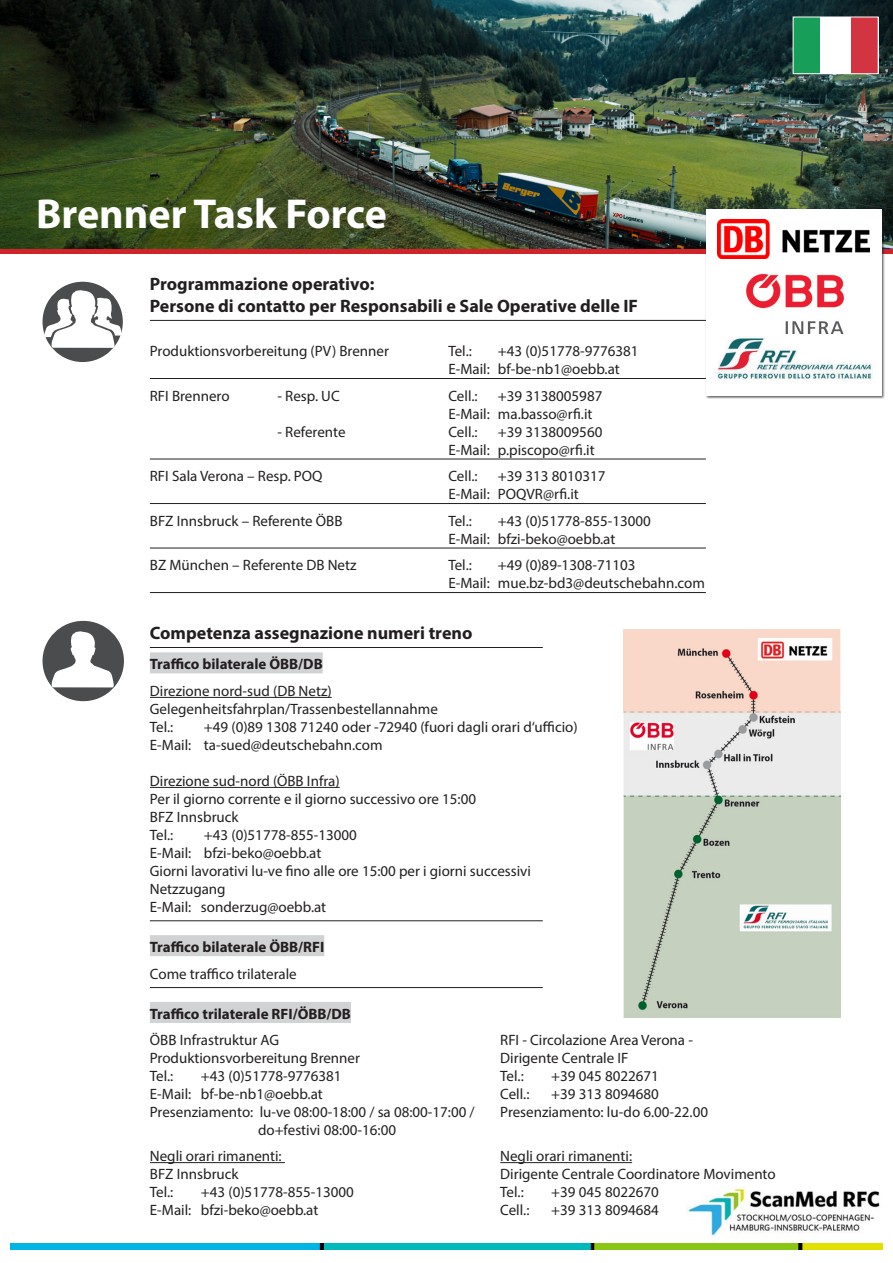
<style>
.page{position:relative;width:893px;height:1263px;background:#fff}
.page>*{position:absolute;margin:0;border:0;box-sizing:border-box;transform-origin:0 0}
.t1{font:700 42px "Myriad Pro";color:#fff}
.Ü1{font:700 18px/21.6px "Myriad Pro";color:#231f20}
.Text{font:15px/18px "Myriad Pro";color:#231f20}
.Absatzformat_1{font:700 15px "Myriad Pro";color:#231f20}
.Linie_unten{font:15px "Myriad Pro";color:#231f20}
.Linie_unten_mit_aBst{font:15px "Myriad Pro";color:#231f20}
</style>
<div class="page">
<img style="left:0;top:0;width:893px;height:250px">
<hr style="left:0;top:250px;width:893px;height:4px;background:#d1232a">
<img style="left:11px;top:1243px;width:871px;height:6px">
<img style="left:686px;top:1187px;width:194px;height:49px">
<div style="left:43px;top:282px;width:80px;height:80px;background:#4b4c4d;border-radius:50%"></div>
<svg style="left:44px;top:290px;width:78px;height:58px"></svg>
<hr style="left:150px;top:320px;width:556px;height:1px;background:#231f20">
<hr style="left:150px;top:378px;width:556px;height:1px;background:#231f20">
<hr style="left:150px;top:459px;width:556px;height:1px;background:#231f20">
<hr style="left:150px;top:503px;width:556px;height:1px;background:#231f20">
<hr style="left:150px;top:548px;width:556px;height:1px;background:#231f20">
<hr style="left:150px;top:592px;width:556px;height:1px;background:#231f20">
<hr style="left:150px;top:647px;width:393px;height:1px;background:#231f20">
<div style="left:150px;top:652px;width:173px;height:21px;background:#d1d2d4"></div>
<hr style="left:150px;top:697px;width:182px;height:1px;background:#231f20">
<hr style="left:150px;top:787px;width:190px;height:1px;background:#231f20">
<hr style="left:150px;top:920px;width:393px;height:1px;background:#231f20">
<div style="left:150px;top:935px;width:174px;height:21px;background:#d1d2d4"></div>
<hr style="left:150px;top:987px;width:393px;height:1px;background:#231f20">
<div style="left:150px;top:1002px;width:201px;height:21px;background:#d1d2d4"></div>
<div style="left:43px;top:621px;width:81px;height:80px;background:#4b4c4d;border-radius:50%"></div>
<svg style="left:52px;top:631px;width:62px;height:56px"></svg>
<div style="left:793px;top:17px;width:85px;height:57px;background:#179e58"></div>
<div style="left:820px;top:17px;width:58px;height:57px;background:#fff"></div>
<div style="left:851px;top:17px;width:27px;height:57px;background:#d23441"></div>
<div style="left:793px;top:17px;width:85px;height:57px;border:1px solid #fff"></div>
<div style="left:705px;top:209px;width:180px;height:190px;background:#231f20;opacity:.75"></div>
<div style="left:706px;top:209px;width:175px;height:186px;background:#fff"></div>
<img style="left:717px;top:336px;width:156px;height:44px">
<svg style="left:785px;top:282px;width:59px;height:52px"></svg>
<img style="left:746px;top:274px;width:97px;height:59px">
<img style="left:717px;top:220px;width:153px;height:39px">
<img style="left:624px;top:629px;width:216px;height:388px">
<hr style="left:150px;top:1162px;width:135px;height:1px;background:#231f20">
<hr style="left:500px;top:1162px;width:132px;height:1px;background:#231f20">
<p class="t1" style="left:36px;top:186px;width:352px">Brenner Task Force</p>
<p class="Ü1" style="left:150px;top:272px;width:490px">Programmazione operativo:<br>Persone di contatto per Responsabili e Sale Operative delle IF</p>
<p class="Text" style="left:150px;top:342px;width:241px">Produktionsvorbereitung (PV) Brenner</p>
<p class="Text" style="left:448px;top:342px;width:25px">Tel.:</p>
<p class="Text" style="left:448px;top:342px;width:192px;text-indent:50px">+43 (0)51778-9776381<br>E-Mail: bf-be-nb1@oebb.at</p>
<p class="Text" style="left:150px;top:386px;width:81px">RFI Brennero</p>
<p class="Text" style="left:277px;top:386px;width:64px">- Resp. UC</p>
<p class="Text" style="left:448px;top:386px;width:31px">Cell.:</p>
<p class="Text" style="left:448px;top:386px;width:155px;text-indent:50px">+39 3138005987<br>E-Mail: ma.basso@rfi.it</p>
<p class="Text" style="left:277px;top:422px;width:70px">- Referente</p>
<p class="Text" style="left:448px;top:422px;width:31px">Cell.:</p>
<p class="Text" style="left:448px;top:422px;width:155px;text-indent:50px">+39 3138009560<br>E-Mail: p.piscopo@rfi.it</p>
<p class="Text" style="left:150px;top:467px;width:174px">RFI Sala Verona – Resp. POQ</p>
<p class="Text" style="left:448px;top:467px;width:31px">Cell.:</p>
<p class="Text" style="left:448px;top:467px;width:159px;text-indent:50px">+39 313 8010317<br>E-Mail: POQVR@rfi.it</p>
<p class="Text" style="left:150px;top:511px;width:194px">BFZ Innsbruck – Referente ÖBB</p>
<p class="Text" style="left:448px;top:511px;width:25px">Tel.:</p>
<p class="Text" style="left:448px;top:511px;width:204px;text-indent:50px">+43 (0)51778-855-13000<br>E-Mail: bfzi-beko@oebb.at</p>
<p class="Text" style="left:150px;top:556px;width:208px">BZ München – Referente DB Netz</p>
<p class="Text" style="left:448px;top:556px;width:25px">Tel.:</p>
<p class="Text" style="left:448px;top:556px;width:258px;text-indent:50px">+49 (0)89-1308-71103<br>E-Mail: mue.bz-bd3@deutschebahn.com</p>
<p class="Ü1" style="left:150px;top:621px;width:324px">Competenza assegnazione numeri treno</p>
<p class="Absatzformat_1" style="left:150px;top:654px;width:174px">Traffico bilaterale ÖBB/DB</p>
<p class="Text" style="left:150px;top:682px;width:183px">Direzione nord-sud (DB Netz)</p>
<p class="Text" style="left:150px;top:700px;width:289px">Gelegenheitsfahrplan/Trassenbestellannahme</p>
<p class="Text" style="left:150px;top:718px;width:25px">Tel.:</p>
<p class="Text" style="left:204px;top:718px;width:375px">+49 (0)89 1308 71240 oder -72940 (fuori dagli orari d‘ufficio)</p>
<p class="Text" style="left:150px;top:736px;width:234px">E-Mail: ta-sued@deutschebahn.com</p>
<p class="Text" style="left:150px;top:772px;width:191px">Direzione sud-nord (ÖBB Infra)</p>
<p class="Text" style="left:150px;top:790px;width:328px">Per il giorno corrente e il giorno successivo ore 15:00</p>
<p class="Text" style="left:150px;top:808px;width:90px">BFZ Innsbruck</p>
<p class="Text" style="left:150px;top:826px;width:25px">Tel.:</p>
<p class="Text" style="left:204px;top:826px;width:154px">+43 (0)51778-855-13000</p>
<p class="Text" style="left:150px;top:844px;width:173px">E-Mail: bfzi-beko@oebb.at</p>
<p class="Text" style="left:150px;top:862px;width:383px">Giorni lavorativi lu-ve fino alle ore 15:00 per i giorni successivi</p>
<p class="Text" style="left:150px;top:880px;width:77px">Netzzugang</p>
<p class="Linie_unten" style="left:150px;top:898px;width:178px">E-Mail: sonderzug@oebb.at</p>
<p class="Absatzformat_1" style="left:150px;top:937px;width:176px">Traffico bilaterale ÖBB/RFI</p>
<p class="Linie_unten_mit_aBst" style="left:150px;top:964px;width:148px">Come traffico trilaterale</p>
<p class="Absatzformat_1" style="left:150px;top:1004px;width:203px">Traffico trilaterale RFI/ÖBB/DB</p>
<p class="Text" style="left:150px;top:1030px;width:212px">ÖBB Infrastruktur AG<br>Produktionsvorbereitung Brenner</p>
<p class="Text" style="left:150px;top:1066px;width:25px">Tel.:</p>
<p class="Text" style="left:201px;top:1066px;width:142px">+43 (0)51778-9776381</p>
<p class="Text" style="left:150px;top:1084px;width:174px">E-Mail: bf-be-nb1@oebb.at</p>
<p class="Text" style="left:258px;top:1102px;width:218px;text-indent:-108px">Presenziamento: lu-ve 08:00-18:00 / sa 08:00-17:00 / do+festivi 08:00-16:00</p>
<p class="Text" style="left:150px;top:1147px;width:133px">Negli orari rimanenti:</p>
<p class="Text" style="left:150px;top:1165px;width:90px">BFZ Innsbruck</p>
<p class="Text" style="left:150px;top:1183px;width:25px">Tel.:</p>
<p class="Text" style="left:201px;top:1183px;width:154px">+43 (0)51778-855-13000</p>
<p class="Text" style="left:150px;top:1201px;width:170px">E-Mail: bfzi-beko@oebb.at</p>
<p class="Text" style="left:500px;top:1030px;width:194px">RFI - Circolazione Area Verona -</p>
<p class="Text" style="left:500px;top:1048px;width:130px">Dirigente Centrale IF<br>Tel.:</p>
<p class="Text" style="left:551px;top:1066px;width:109px">+39 045 8022671</p>
<p class="Text" style="left:500px;top:1084px;width:31px">Cell.:</p>
<p class="Text" style="left:500px;top:1084px;width:209px;text-align:center">+39 313 8094680<br>Presenziamento: lu-do 6.00-22.00</p>
<p class="Text" style="left:500px;top:1147px;width:133px">Negli orari rimanenti:</p>
<p class="Text" style="left:500px;top:1165px;width:277px">Dirigente Centrale Coordinatore Movimento</p>
<p class="Text" style="left:500px;top:1183px;width:25px">Tel.:</p>
<p class="Text" style="left:551px;top:1183px;width:109px">+39 045 8022670</p>
<p class="Text" style="left:500px;top:1201px;width:31px">Cell.:</p>
<p class="Text" style="left:551px;top:1201px;width:109px">+39 313 8094684</p>
</div>
